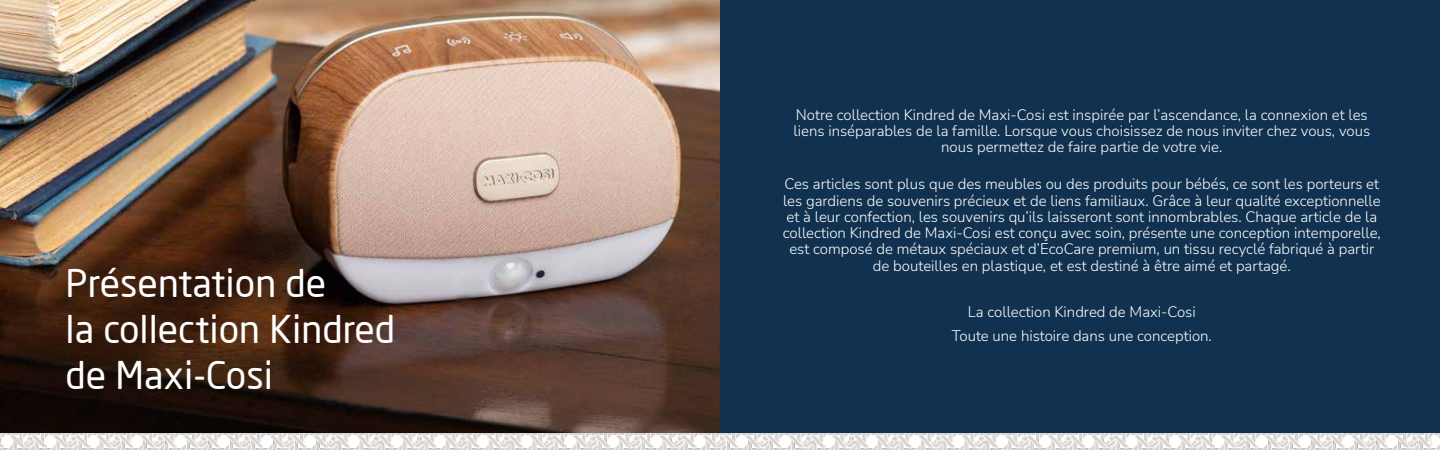
<style>
.page{position:relative;width:1440px;height:450px;background:#fff}
.page>*{position:absolute;margin:0;border:0;box-sizing:border-box;transform-origin:0 0}
.t1{font:37.5px/46.1px "Neo Sans Pro";color:#fff}
.t2{font:300 15px/16.2px "Nunito Sans";color:#fff;text-align:center}
.t3{font:300 10px "Nunito Sans";color:#d7d1ca}
</style>
<div class="page">
<img style="left:0;top:433px;width:1440px;height:17px">
<div style="left:720px;top:0;width:720px;height:433px;background:#103150"></div>
<img style="left:0;top:0;width:720px;height:433px">
<h1 class="t1" style="left:66px;top:260px;width:331px">Présentation de<br>la collection Kindred de Maxi-Cosi</h1>
<p class="t2" style="left:794px;top:106px;width:578px">Notre collection Kindred de Maxi-Cosi est inspirée par l’ascendance, la connexion et les liens inséparables de la famille. Lorsque vous choisissez de nous inviter chez vous, vous nous permettez de faire partie de votre vie.</p>
<p class="t2" style="left:783px;top:175px;width:600px">Ces articles sont plus que des meubles ou des produits pour bébés, ce sont les porteurs et les gardiens de souvenirs précieux et de liens familiaux. Grâce à leur qualité exceptionnelle et à leur confection, les souvenirs qu’ils laisseront sont innombrables. Chaque article de la collection Kindred de Maxi-Cosi est conçu avec soin, présente une conception intemporelle, est composé de métaux spéciaux et d’EcoCare premium, un tissu recyclé fabriqué à partir de bouteilles en plastique, et est destiné à être aimé et partagé.</p>
<p class="t2" style="left:952px;top:300px;width:262px;line-height:23.5px">La collection Kindred de Maxi-Cosi<br>Toute une histoire dans une conception.</p>
<p class="t3" style="left:1422px;top:435px;width:14px">31</p>
</div>
